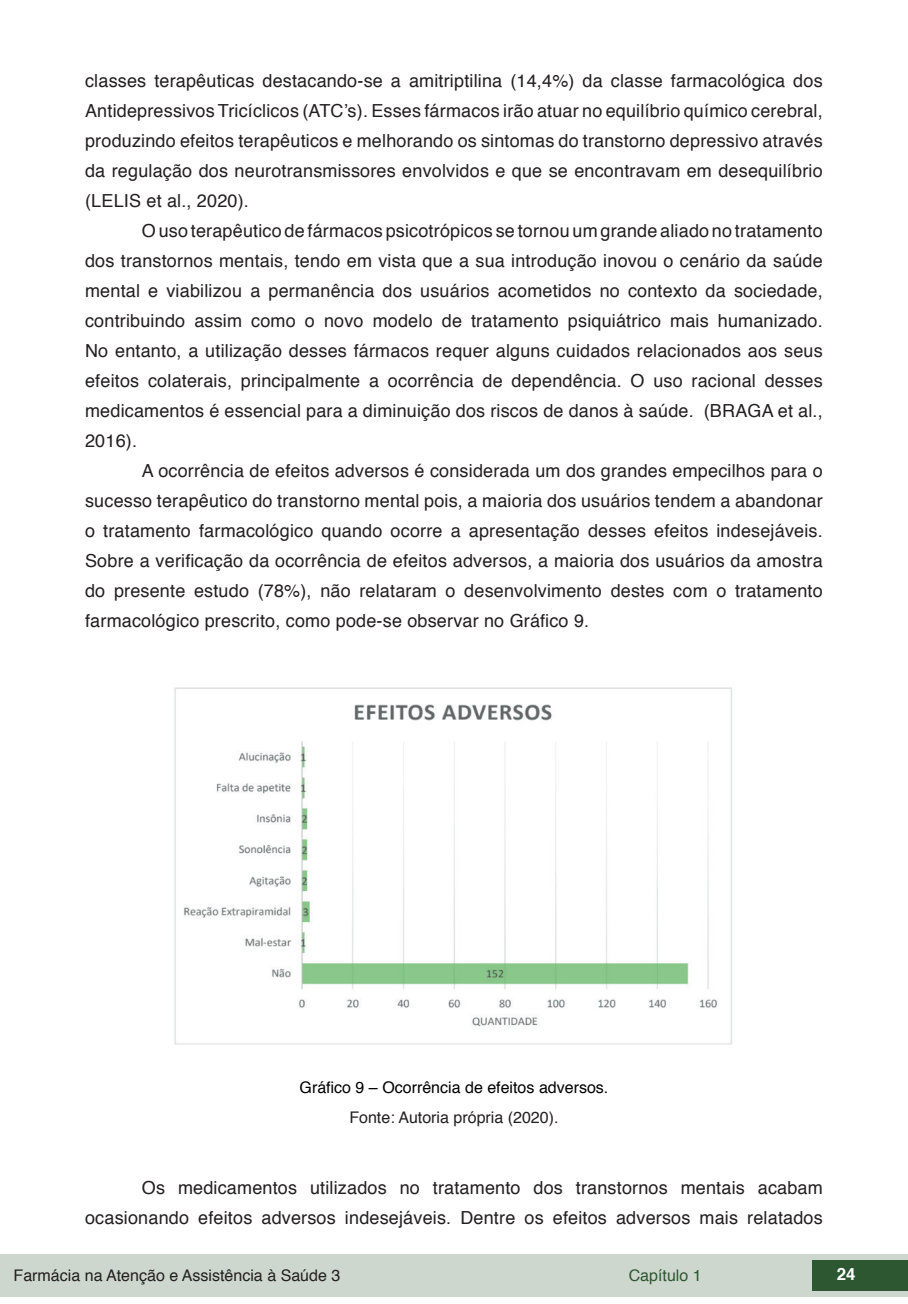
<style>
.page{position:relative;width:908px;height:1304px;background:#fff}
.page>*{position:absolute;margin:0;border:0;box-sizing:border-box;transform-origin:0 0}
.t1{font:18px/30px "Helvetica";letter-spacing:.01em;color:#231f20;text-align:justify}
.t2{font:700 16.8px "Helvetica";color:#fff}
.t3{font:16px "Helvetica";color:#231f20}
.t4{font:16px "Helvetica";color:#000}
.t5{font:16px "Helvetica";color:#2d5730}
</style>
<div class="page">
<div style="left:0;top:1254px;width:906px;height:43px;background:#cdd7ce"></div>
<div style="left:812px;top:1261px;width:95px;height:30px;background:#2d5730"></div>
<img style="left:174px;top:687px;width:558px;height:358px">
<p class="t1" style="left:85px;top:66px;width:738px">classes terapêuticas destacando-se a amitriptilina (14,4%) da classe farmacológica dos Antidepressivos Tricíclicos (ATC’s). Esses fármacos irão atuar no equilíbrio químico cerebral, produzindo efeitos terapêuticos e melhorando os sintomas do transtorno depressivo através da regulação dos neurotransmissores envolvidos e que se encontravam em desequilíbrio (LELIS et al., 2020).</p>
<p class="t1" style="left:85px;top:216px;width:738px;text-indent:57px">O uso terapêutico de fármacos psicotrópicos se tornou um grande aliado no tratamento dos transtornos mentais, tendo em vista que a sua introdução inovou o cenário da saúde mental e viabilizou a permanência dos usuários acometidos no contexto da sociedade, contribuindo assim como o novo modelo de tratamento psiquiátrico mais humanizado.<br>No entanto, a utilização desses fármacos requer alguns cuidados relacionados aos seus efeitos colaterais, principalmente a ocorrência de dependência. O uso racional desses medicamentos é essencial para a diminuição dos riscos de danos à saúde. (BRAGA et al., 2016).</p>
<p class="t1" style="left:85px;top:457px;width:738px;text-indent:57px">A ocorrência de efeitos adversos é considerada um dos grandes empecilhos para o sucesso terapêutico do transtorno mental pois, a maioria dos usuários tendem a abandonar o tratamento farmacológico quando ocorre a apresentação desses efeitos indesejáveis.<br>Sobre a verificação da ocorrência de efeitos adversos, a maioria dos usuários da amostra do presente estudo (78%), não relataram o desenvolvimento destes com o tratamento farmacológico prescrito, como pode-se observar no Gráfico 9.</p>
<p class="t4" style="left:299px;top:1075px;width:310px">Gráfico 9 – Ocorrência de efeitos adversos.</p>
<p class="t3" style="left:349px;top:1105px;width:210px">Fonte: Autoria própria (2020).</p>
<p class="t1" style="left:85px;top:1173px;width:738px;text-align:right">Os medicamentos utilizados no tratamento dos transtornos mentais acabam ocasionando efeitos adversos indesejáveis. Dentre os efeitos adversos mais relatados</p>
<p class="t3" style="left:14px;top:1263px;width:328px">Farmácia na Atenção e Assistência à Saúde 3</p>
<p class="t5" style="left:628px;top:1263px;width:74px">Capítulo 1</p>
<p class="t2" style="left:836px;top:1261px;width:20px">24</p>
</div>
